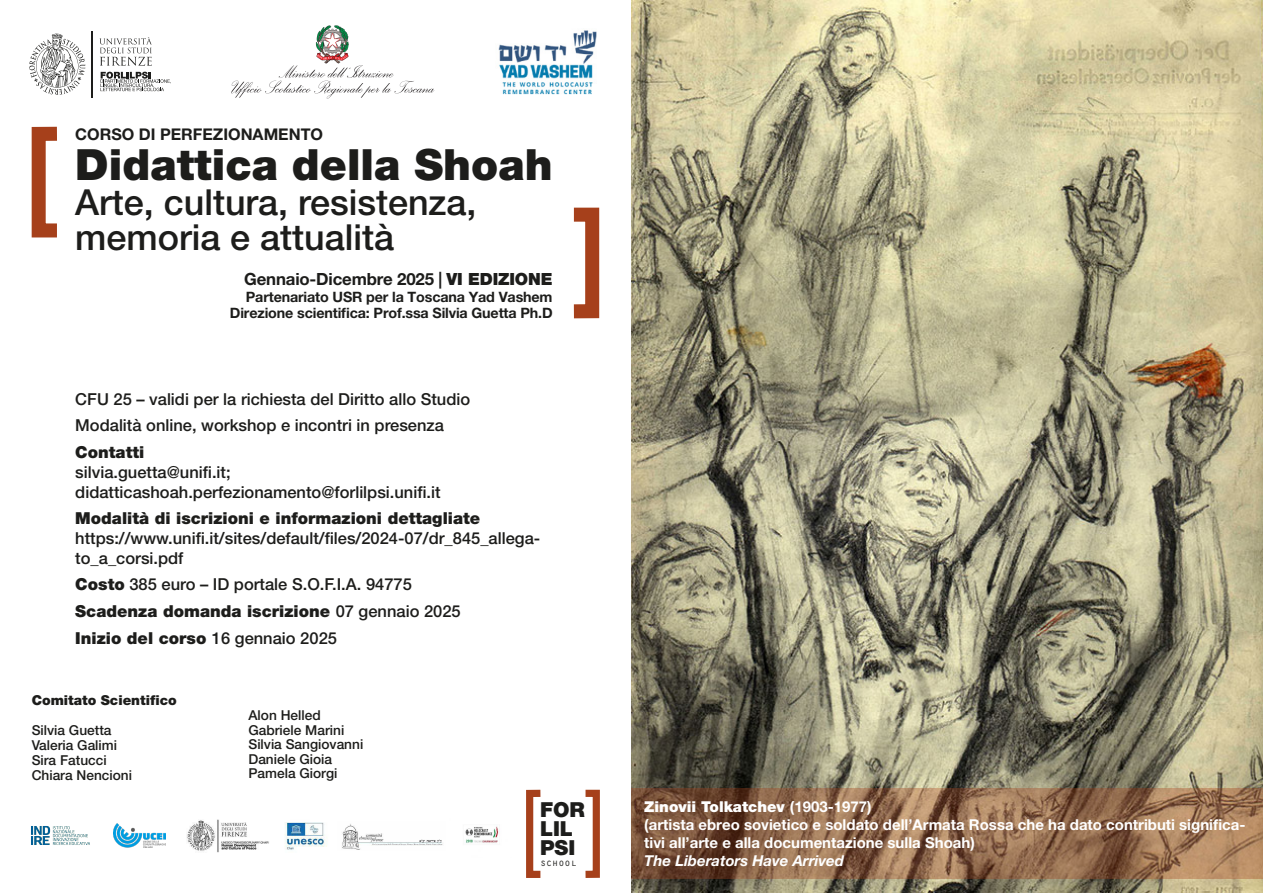
<style>
.page{position:relative;width:1263px;height:893px;background:#fff}
.page>*{position:absolute;margin:0;border:0;box-sizing:border-box;transform-origin:0 0}
.Normale{font:900 43.05px "Helvetica Neue LT Pro";color:#1d1d1b}
.Normale-2{font:500 35.85px/34.8px "Helvetica Neue LT Pro";color:#1d1d1b}
.t1{font:900 20.7px "Helvetica Neue LT Pro";color:#1d1d1b}
.t2{font:700 16.8px "Helvetica Neue LT Pro";letter-spacing:-.01em;color:#1d1d1b}
.t3{font:500 16.5px/19.8px "Helvetica Neue LT Pro";color:#1d1d1b}
.t4{font:900 16.5px "Helvetica Neue LT Pro";color:#1d1d1b}
.t5{font:700 16.05px "Helvetica Neue LT Pro";color:#1d1d1b}
.t6{font:700 15px/18px "Helvetica Neue LT Pro";color:#fff}
.t7{font:italic 700 15px "Helvetica Neue LT Pro";color:#fff}
.t8{font:700 14.25px/16.8px "Helvetica Neue LT Pro";letter-spacing:-.01em;color:#1d1d1b;text-align:right}
.t9{font:500 13.65px/14.5px "Helvetica Neue LT Pro";color:#1d1d1b}
.t10{font:900 13.65px "Helvetica Neue LT Pro";color:#1d1d1b}
.Normale-3{font:10.2px "Orator Std";color:#1d1d1b}
.s1{font-weight:900}
.s2{font-weight:500}
</style>
<div class="page">
<div style="left:567px;top:208px;width:32px;height:110px;border:14px solid #a6401b"></div>
<div style="left:32px;top:127px;width:32px;height:110px;border:14px solid #a6401b"></div>
<div style="left:582px;top:790px;width:18px;height:88px;border:7px solid #a6401b"></div>
<div style="left:526px;top:790px;width:18px;height:88px;border:7px solid #a6401b"></div>
<hr style="left:91px;top:32px;width:2px;height:66px;background:#1d1d1b">
<svg style="left:29px;top:33px;width:56px;height:62px"></svg>
<svg style="left:99px;top:37px;width:53px;height:29px"></svg>
<svg style="left:100px;top:72px;width:71px;height:19px"></svg>
<img style="left:498px;top:30px;width:99px;height:65px">
<img style="left:231px;top:25px;width:204px;height:74px">
<img style="left:631px;top:0;width:632px;height:893px">
<img style="left:114px;top:823px;width:51px;height:25px">
<img style="left:342px;top:824px;width:101px;height:26px">
<img style="left:465px;top:826px;width:35px;height:18px">
<img style="left:186px;top:819px;width:83px;height:34px">
<img style="left:285px;top:822px;width:42px;height:28px">
<svg style="left:631px;top:789px;width:632px;height:90px;background:#8d664a"></svg>
<img style="left:31px;top:826px;width:59px;height:19px">
<p class="t5" style="left:75px;top:124px;width:249px">CORSO DI PERFEZIONAMENTO</p>
<p class="Normale" style="left:75px;top:139px;width:479px">Didattica della Shoah</p>
<p class="Normale-2" style="left:75px;top:185px;width:403px">Arte, cultura, resistenza, memoria e attualità</p>
<p class="t2" style="left:244px;top:268px;width:310px">Gennaio-Dicembre 2025 | <span class="s1">VI EDIZIONE</span></p>
<p class="t8" style="left:230px;top:288px;width:324px">Partenariato USR per la Toscana Yad Vashem<br>Direzione scientifica: Prof.ssa Silvia Guetta Ph.D</p>
<p class="t3" style="left:75px;top:389px;width:396px">CFU 25 – validi per la richiesta del Diritto allo Studio</p>
<p class="t3" style="left:75px;top:415px;width:370px">Modalità online, workshop e incontri in presenza</p>
<p class="t3" style="left:75px;top:442px;width:367px"><span class="s1">Contatti<br></span>silvia.guetta@unifi.it; didatticashoah.perfezionamento@forlilpsi.unifi.it</p>
<p class="t4" style="left:75px;top:508px;width:406px">Modalità di iscrizioni e informazioni dettagliate</p>
<p class="t3" style="left:75px;top:528px;width:466px">https://www.unifi.it/sites/default/files/2024-07/dr_845_allega&shy;to_a_corsi.pdf</p>
<p class="t3" style="left:75px;top:574px;width:338px"><span class="s1">Costo</span> 385 euro – ID portale S.O.F.I.A. 94775</p>
<p class="t4" style="left:75px;top:601px;width:387px">Scadenza domanda iscrizione <span class="s2">07 gennaio 2025</span></p>
<p class="t4" style="left:75px;top:628px;width:263px">Inizio del corso <span class="s2">16 gennaio 2025</span></p>
<p class="t10" style="left:32px;top:692px;width:146px">Comitato Scientifico</p>
<p class="t9" style="left:32px;top:723px;width:81px">Silvia Guetta</p>
<p class="t9" style="left:32px;top:738px;width:87px">Valeria Galimi</p>
<p class="t9" style="left:32px;top:753px;width:77px">Sira Fatucci</p>
<p class="t9" style="left:32px;top:768px;width:102px">Chiara Nencioni</p>
<p class="t9" style="left:248px;top:708px;width:116px">Alon Helled<br>Gabriele Marini<br>Silvia Sangiovanni<br>Daniele Gioia<br>Pamela Giorgi</p>
<p class="t1" style="left:540px;top:797px;width:46px">FOR</p>
<p class="t1" style="left:540px;top:816px;width:35px">LIL</p>
<p class="t1" style="left:540px;top:835px;width:37px">PSI</p>
<p class="Normale-3" style="left:540px;top:855px;width:38px">school</p>
<p class="t6" style="left:644px;top:797px;width:603px"><span class="s1">Zinovii Tolkatchev</span> (1903-1977)<br>(artista ebreo sovietico e soldato dell’Armata Rossa che ha dato contributi significa&shy;tivi all’arte e alla documentazione sulla Shoah)</p>
<p class="t7" style="left:644px;top:852px;width:201px">The Liberators Have Arrived</p>
</div>
